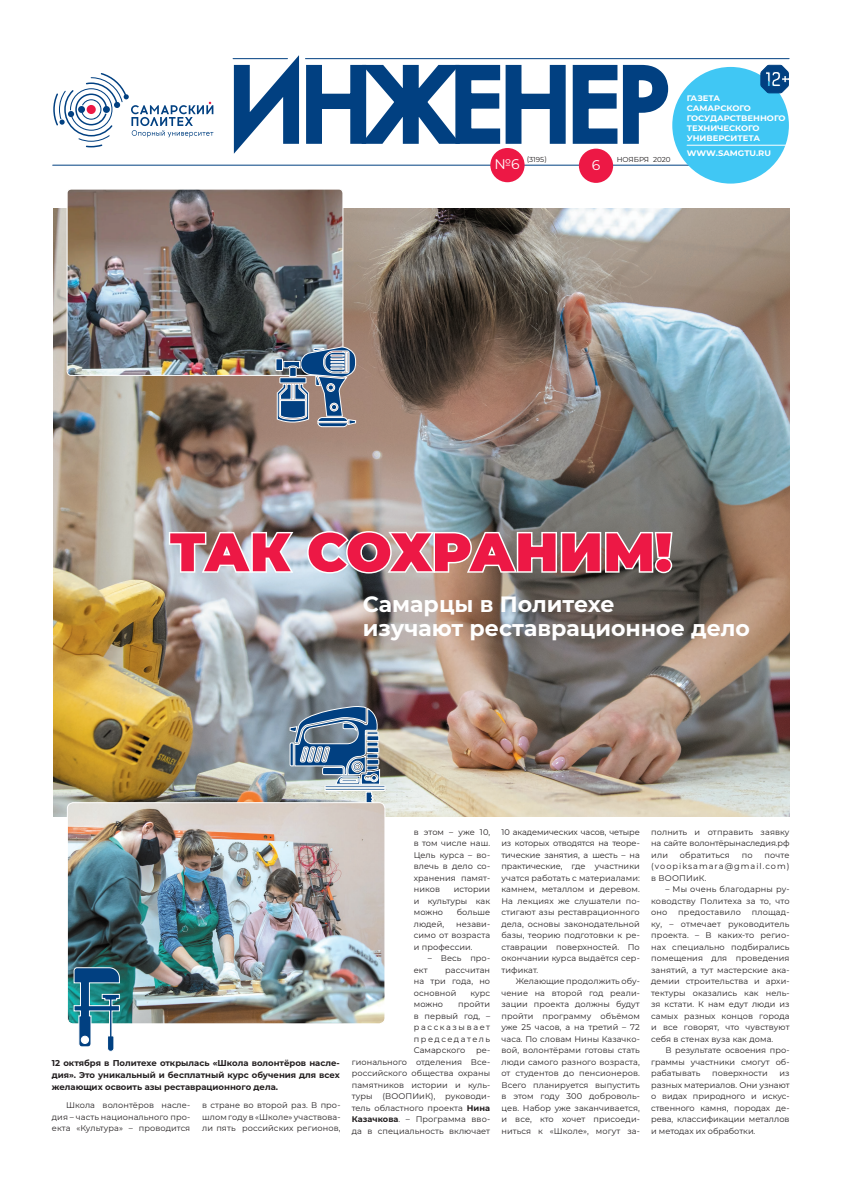
<style>
.page{position:relative;width:842px;height:1191px;background:#fff}
.page>*{position:absolute;margin:0;border:0;box-sizing:border-box;transform-origin:0 0}
.t1{font:900 54px "Montserrat";letter-spacing:-.015em;color:#ed1845}
.t2{font:700 22.1px/23.9px "Montserrat";color:#fff}
.t3{font:14px "Montserrat";color:#fff}
.t4{font:700 8.5px/12px "Montserrat";color:#231f20;text-align:justify}
.t5{font:8.2px/11.5px "Montserrat";letter-spacing:.01em;color:#231f20;text-align:justify}
.t6{font:700 8px/10px "Montserrat";color:#fff;scale:1.05 1}
.t7{font:7.2px "Montserrat";color:#231f20}
.s1{font-weight:700}
</style>
<div class="page">
<hr style="left:53px;top:165px;width:677px;height:1px;background:#014081">
<div style="left:579px;top:149px;width:34px;height:34px;background:#ed1845;border-radius:50%"></div>
<div style="left:490px;top:148px;width:35px;height:34px;background:#ed1845;border-radius:50%"></div>
<div style="left:672px;top:67px;width:117px;height:117px;background:#40c7f4;border-radius:50%"></div>
<svg style="left:53px;top:73px;width:160px;height:74px"></svg>
<hr style="left:305px;top:58px;width:484px;height:1px;background:#014081">
<svg style="left:232px;top:55px;width:442px;height:109px"></svg>
<hr style="left:687px;top:145px;width:102px;height:1px;background:#fff">
<svg style="left:760px;top:64px;width:29px;height:30px"></svg>
<img style="left:53px;top:208px;width:736px;height:608px">
<svg style="left:167px;top:529px;width:129px;height:46px"></svg>
<svg style="left:306px;top:529px;width:368px;height:46px"></svg>
<img style="left:67px;top:191px;width:274px;height:184px">
<div style="left:67px;top:189px;width:276px;height:187px;border:1px solid #fff;border-radius:4px"></div>
<svg style="left:289px;top:705px;width:97px;height:99px;background:#7d93a7"></svg>
<svg style="left:276px;top:346px;width:80px;height:81px;background:#73849a"></svg>
<img style="left:67px;top:802px;width:318px;height:220px">
<div style="left:67px;top:802px;width:318px;height:222px;border:1px solid #fff;border-radius:6px"></div>
<svg style="left:73px;top:967px;width:47px;height:85px"></svg>
<h3 class="t3" style="left:494px;top:155px;width:27px">№6</h3>
<p class="t7" style="left:527px;top:155px;width:22px">(3195)</p>
<p class="t7" style="left:617px;top:155px;width:55px">ноября 2020</p>
<h3 class="t3" style="left:592px;top:155px;width:10px">6</h3>
<p class="t6" style="left:687px;top:93px;width:95px">ГАЗЕТА<br>САМАРСКОГО<br>ГОСУДАРСТВЕННОГО<br>ТЕХНИЧЕСКОГО<br>УНИВЕРСИТЕТА</p>
<p class="t6" style="left:687px;top:148px;width:82px">WWW.SAMGTU.RU</p>
<h1 class="t1" style="left:169px;top:511px;width:504px">Так сохраним!</h1>
<h2 class="t2" style="left:363px;top:591px;width:389px">Самарцы в Политехе<br>изучают реставрационное дело</h2>
<p class="t4" style="left:52px;top:1056px;width:290px">12 октября в Политехе открылась «Школа волонтёров насле&shy;дия». Это уникальный и бесплатный курс обучения для всех желающих освоить азы реставрационного дела.</p>
<p class="t5" style="left:52px;top:1099px;width:140px;text-indent:14px">Школа волонтёров насле&shy;дия – часть национального про&shy;екта «Культура» – проводится</p>
<p class="t5" style="left:202px;top:1099px;width:140px">в стране во второй раз. В про&shy;шлом году в «Школе» участвова&shy;ли пять российских регионов,</p>
<p class="t5" style="left:414px;top:825px;width:78px">в этом – уже 10, в том числе наш.<br>Цель курса – во&shy;влечь в дело со&shy;хранения памят&shy;ников</p>
<p class="t5" style="left:414px;top:883px;width:78px;text-indent:40px">истории и культуры как можно</p>
<p class="t5" style="left:457px;top:906px;width:35px">больше</p>
<p class="t5" style="left:414px;top:917px;width:32px">людей,</p>
<p class="t5" style="left:414px;top:917px;width:78px;text-indent:42px">незави&shy;симо от возраста и профессии.</p>
<p class="t5" style="left:428px;top:952px;width:64px">– Весь про-</p>
<p class="t5" style="left:414px;top:963px;width:15px">ект</p>
<p class="t5" style="left:414px;top:963px;width:78px;text-indent:31px">рассчитан на три года, но основной</p>
<p class="t5" style="left:471px;top:986px;width:21px">курс</p>
<p class="t5" style="left:414px;top:998px;width:78px;text-indent:44px">пройти в первый год, – рассказывает председатель Самарского</p>
<p class="t5" style="left:414px;top:998px;width:31px">можно</p>
<p class="t5" style="left:352px;top:1044px;width:140px;text-indent:124px">ре&shy;гионального отделения Все&shy;российского общества охраны памятников истории и куль&shy;туры (ВОО ПИиК), руководи&shy;тель областного проекта <span class="s1">Нина Казачкова</span>. – Программа вво&shy;да в специальность включает</p>
<p class="t5" style="left:501px;top:825px;width:140px">10 академических часов, четыре из которых отводятся на теоре&shy;тические занятия, а шесть – на практические, где участники учатся работать с материалами: камнем, металлом и деревом.<br>Н а лекциях же слушатели по&shy;стигают азы реставрационного дела, основы законодательной базы, теорию подготовки к ре&shy;ставрации поверхностей. По окончании курса выдаётся сер&shy;тификат.</p>
<p class="t5" style="left:501px;top:975px;width:140px;text-indent:14px">Желающие продолжить обу&shy;чение на второй год реали&shy;зации проекта должны будут пройти программу объёмом уже 25 часов, а на третий – 72 часа. По словам Н ины Казачко&shy;вой, волонтёрами готовы стать люди самого разного возраста, от студентов до пенсионеров.<br>Всего планируется выпустить в этом году 300 доброволь&shy;цев. Н абор уже заканчивается, и все, кто хочет присоеди&shy;ниться к «Школе», могут за-</p>
<p class="t5" style="left:651px;top:825px;width:140px">полнить и отправить заявку на сайте волонтёрынаследия.рф или</p>
<p class="t5" style="left:680px;top:848px;width:51px">обратиться</p>
<p class="t5" style="left:742px;top:848px;width:12px">по</p>
<p class="t5" style="left:651px;top:848px;width:140px;text-indent:113px">почте (voopiksamara@gmail.com) в ВООПИиК.</p>
<p class="t5" style="left:651px;top:883px;width:140px;text-indent:14px">– Мы очень благодарны ру&shy;ководству Политеха за то, что оно</p>
<p class="t5" style="left:651px;top:906px;width:140px;text-indent:101px">площад&shy;ку, – отмечает руководитель проекта. – В каких-то регио&shy;нах специально подбирались помещения для проведения занятий, а тут мастерские ака&shy;демии строительства и архи&shy;тектуры оказались как нель&shy;зя кстати. К нам едут люди из самых разных концов города и все говорят, что чувствуют себя в стенах вуза как дома.</p>
<p class="t5" style="left:651px;top:1044px;width:140px;text-indent:14px">В результате освоения про&shy;граммы участники смогут об&shy;рабатывать</p>
<p class="t5" style="left:678px;top:906px;width:64px">предоставило</p>
<p class="t5" style="left:651px;top:1067px;width:140px;text-indent:128px">из разных материалов. Они узнают о видах природного и искус&shy;ственного камня, породах де&shy;рева, классификации металлов и методах их обработки.</p>
<p class="t5" style="left:712px;top:1067px;width:57px">поверхности</p>
</div>
